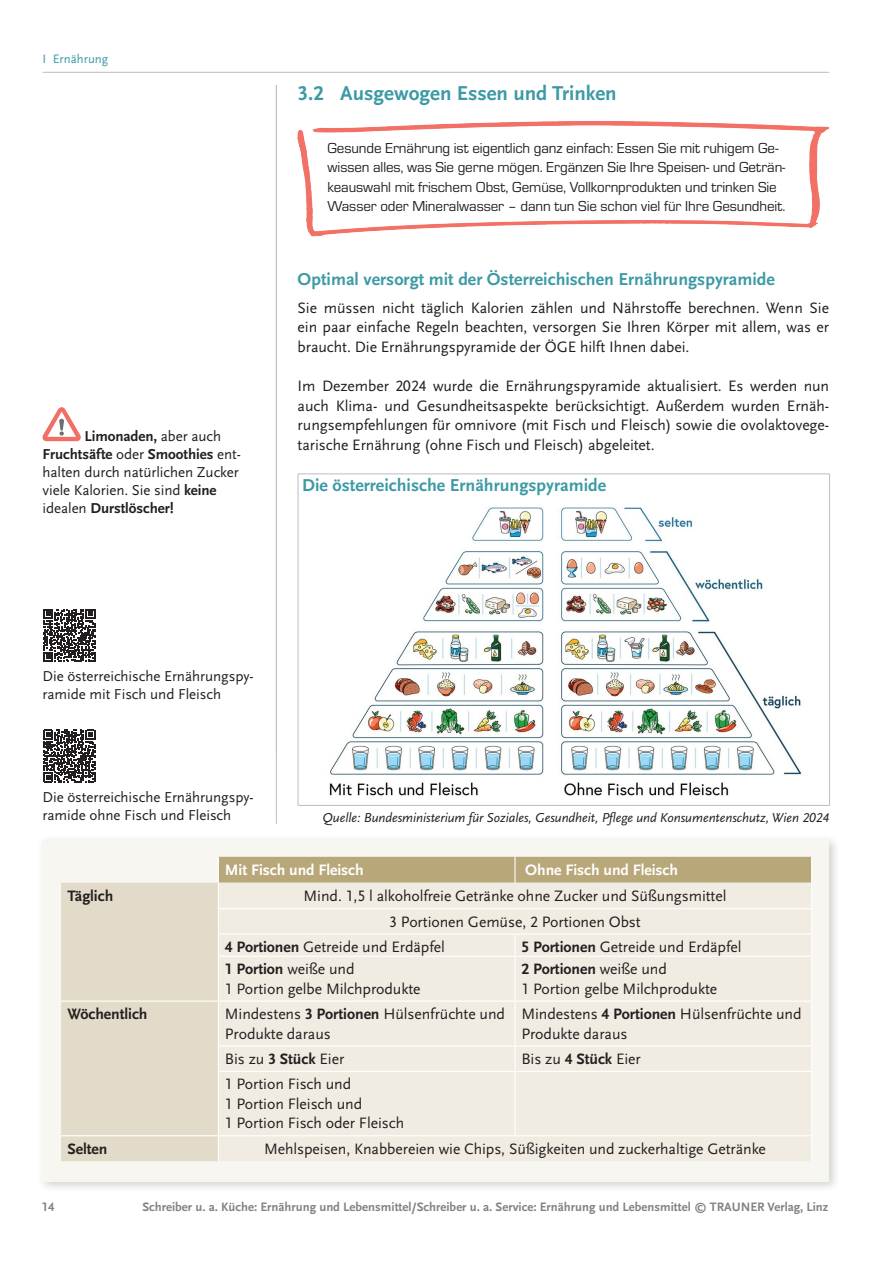
<style>
.page{position:relative;width:893px;height:1263px;background:#fff}
.page>*{position:absolute;margin:0;border:0;box-sizing:border-box;transform-origin:0 0}
.t1{font:700 21px "Scala Sans Pro";color:#3d9aa5}
.t2{font:700 18px "Scala Sans Pro";color:#3d9aa5}
.t3{font:15.75px/19.5px "Scala Sans Pro";letter-spacing:-.005em;color:#231f20}
.t4{font:700 15.75px "Scala Sans Pro";letter-spacing:-.005em;color:#fff}
.t5{font:700 15.75px "Scala Sans Pro";letter-spacing:-.005em;color:#231f20}
.t6{font:15px/19.5px "Eurostile";letter-spacing:-.005em;color:#231f20}
.t7{font:15px/18px "Scala Sans Pro";letter-spacing:-.005em;color:#231f20}
.t8{font:italic 13.5px "Scala Sans Pro";letter-spacing:-.005em;color:#231f20}
.t9{font:700 12.75px "Scala Sans Pro";color:#808285}
.t10{font:12.75px "Scala Sans Pro";color:#3d9aa5}
.s1{font-weight:700}
</style>
<div class="page">
<hr style="left:43px;top:72px;width:786px;height:1px;background:#bcbdc0">
<hr style="left:276px;top:85px;width:1px;height:739px;background:#bcbdc0">
<hr style="left:298px;top:473px;width:532px;height:1px;background:#bcbdc0">
<hr style="left:298px;top:474px;width:1px;height:331px;background:#bcbdc0">
<hr style="left:829px;top:474px;width:1px;height:331px;background:#bcbdc0">
<hr style="left:298px;top:805px;width:532px;height:1px;background:#bcbdc0">
<img style="left:329px;top:507px;width:472px;height:289px">
<div style="left:37px;top:834px;width:804px;height:359px;background:#231f20;opacity:.2"></div>
<div style="left:43px;top:840px;width:786px;height:341px;background:#f7f6f0"></div>
<svg style="left:61px;top:857px;width:751px;height:304px"></svg>
<img style="left:298px;top:121px;width:531px;height:115px">
<svg style="left:42px;top:407px;width:39px;height:34px"></svg>
<svg style="left:43px;top:609px;width:52px;height:53px"></svg>
<svg style="left:43px;top:730px;width:52px;height:52px"></svg>
<p class="t10" style="left:43px;top:51px;width:67px">I Ernährung</p>
<p class="t7" style="left:43px;top:427px;width:200px;text-indent:42px"><span class="s1">Limonaden,</span> aber auch<br><span class="s1">Fruchtsäfte</span> oder <span class="s1">Smoothies</span> ent&shy;halten durch natürlichen Zucker viele Kalorien. Sie sind <span class="s1">keine </span>idealen <span class="s1">Durstlöscher!</span></p>
<h1 class="t1" style="left:298px;top:82px;width:320px">3.2 Ausgewogen Essen und Trinken</h1>
<p class="t6" style="left:327px;top:138px;width:460px">Gesunde Ernährung ist eigentlich ganz einfach: Essen Sie mit ruhigem Ge&shy;wissen alles, was Sie gerne mögen. Ergänzen Sie Ihre Speisen- und Geträn&shy;keauswahl mit frischem Obst, Gemüse, Vollkornprodukten und trinken Sie Wasser oder Mineralwasser – dann tun Sie schon viel für Ihre Gesundheit.</p>
<p class="t2" style="left:298px;top:269px;width:479px">Optimal versorgt mit der Österreichischen Ernährungspyramide</p>
<p class="t3" style="left:298px;top:298px;width:533px;text-align:justify">Sie müssen nicht täglich Kalorien zählen und Nährstoffe berechnen. Wenn Sie ein paar einfache Regeln beachten, versorgen Sie Ihren Körper mit allem, was er braucht. Die Ernährungspyramide der ÖGE hilft Ihnen dabei.</p>
<p class="t3" style="left:298px;top:376px;width:533px;text-align:justify">Im Dezember 2024 wurde die Ernährungspyramide aktualisiert. Es werden nun auch Klima- und Gesundheitsaspekte berücksichtigt. Außerdem wurden Ernäh&shy;rungsempfehlungen für omnivore (mit Fisch und Fleisch) sowie die ovolaktovege&shy;tarische Ernährung (ohne Fisch und Fleisch) abgeleitet.</p>
<p class="t2" style="left:302px;top:475px;width:305px">Die österreichische Ernährungspyramide</p>
<p class="t7" style="left:43px;top:667px;width:213px">Die österreichische Ernährungspy&shy;ramide mit Fisch und Fleisch</p>
<p class="t7" style="left:43px;top:788px;width:213px">Die österreichische Ernährungspy&shy;ramide ohne Fisch und Fleisch</p>
<p class="t8" style="left:323px;top:810px;width:508px">Quelle: Bundesministerium für Soziales, Gesundheit, Pflege und Konsumentenschutz, Wien 2024</p>
<p class="t4" style="left:225px;top:860px;width:140px">Mit Fisch und Fleisch</p>
<p class="t4" style="left:525px;top:860px;width:154px">Ohne Fisch und Fleisch</p>
<p class="t5" style="left:67px;top:886px;width:47px">Täglich</p>
<p class="t3" style="left:304px;top:886px;width:424px">Mind. 1,5 l alkoholfreie Getränke ohne Zucker und Süßungsmittel</p>
<p class="t3" style="left:389px;top:912px;width:253px">3 Portionen Gemüse, 2 Portionen Obst</p>
<p class="t3" style="left:225px;top:937px;width:222px"><span class="s1">4 Portionen</span> Getreide und Erdäpfel</p>
<p class="t3" style="left:521px;top:937px;width:222px"><span class="s1">5 Portionen</span> Getreide und Erdäpfel</p>
<p class="t3" style="left:225px;top:959px;width:197px"><span class="s1">1 Portion</span> weiße und<br>1 Portion gelbe Milchprodukte</p>
<p class="t3" style="left:521px;top:959px;width:197px"><span class="s1">2 Portionen</span> weiße und<br>1 Portion gelbe Milchprodukte</p>
<p class="t5" style="left:67px;top:1005px;width:82px">Wöchentlich</p>
<p class="t3" style="left:225px;top:1004px;width:282px">Mindestens <span class="s1">3 Portionen</span> Hülsenfrüchte und<br>Produkte daraus</p>
<p class="t3" style="left:521px;top:1004px;width:282px">Mindestens <span class="s1">4 Portionen</span> Hülsenfrüchte und<br>Produkte daraus</p>
<p class="t3" style="left:225px;top:1049px;width:121px">Bis zu <span class="s1">3 Stück</span> Eier</p>
<p class="t3" style="left:521px;top:1049px;width:121px">Bis zu <span class="s1">4 Stück</span> Eier</p>
<p class="t3" style="left:225px;top:1074px;width:181px">1 Portion Fisch und<br>1 Portion Fleisch und<br>1 Portion Fisch oder Fleisch</p>
<p class="t5" style="left:67px;top:1139px;width:41px">Selten</p>
<p class="t3" style="left:264px;top:1139px;width:503px">Mehlspeisen, Knabbereien wie Chips, Süßigkeiten und zuckerhaltige Getränke</p>
<p class="t9" style="left:42px;top:1199px;width:14px">14</p>
<p class="t9" style="left:142px;top:1199px;width:687px">Schreiber u. a. Küche: Ernährung und Lebensmittel/Schreiber u. a. Service: Ernährung und Lebensmittel © TRAUNER Verlag, Linz</p>
</div>
